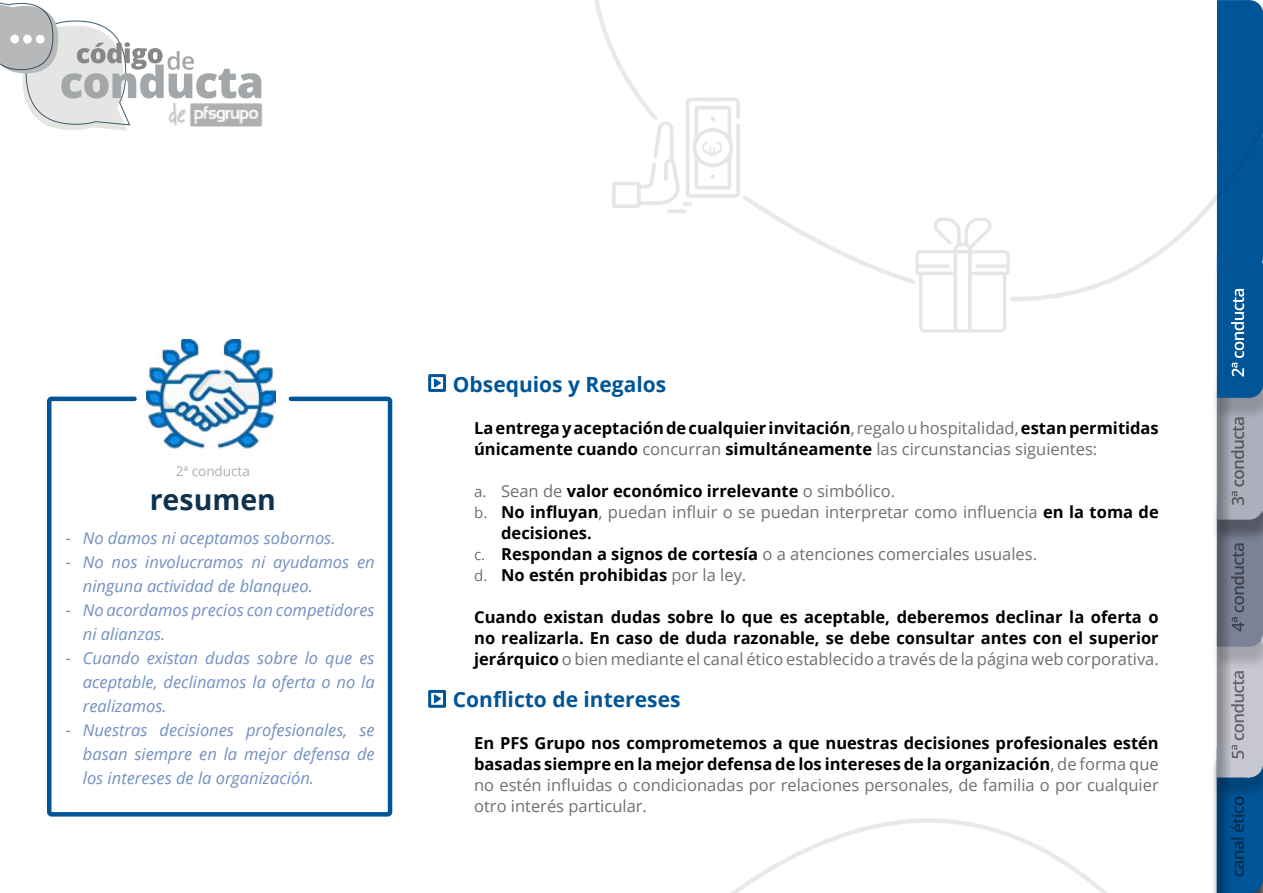
<style>
.page{position:relative;width:1263px;height:893px;background:#fff}
.page>*{position:absolute;margin:0;border:0;box-sizing:border-box;transform-origin:0 0}
.t1{font:700 28.5px "Open Sans";color:#10324d}
.t2{font:700 21px "Open Sans";color:#005598}
.t3{font:700 16.5px/21px "Open Sans";color:#000;text-align:justify}
.t4{font:italic 16.5px/24px "Open Sans";color:#738fc1}
.t5{font:16.5px "Open Sans";color:#6f6f6e}
.t6{font:13.5px "Open Sans";color:#b0aeac}
.s1{font-style:normal}
.s2{font-weight:400;color:#6f6f6e}
.s3{font-weight:400;font-size:15px;color:#6f6f6e}
.s4{font-size:15px}
.s5{font-weight:700;color:#000}
</style>
<div class="page">
<div style="left:1212px;top:638px;width:51px;height:162px;background:#000;opacity:.19"></div>
<div style="left:1226px;top:646px;width:37px;height:118px;background:#c7c7d2"></div>
<div style="left:1217px;top:632px;width:32px;height:145px;background:#c7c7d2"></div>
<div style="left:1235px;top:750px;width:28px;height:27px;background:#c7c7d2;border-radius:50%"></div>
<div style="left:1212px;top:507px;width:51px;height:162px;background:#000;opacity:.17"></div>
<div style="left:1226px;top:515px;width:37px;height:118px;background:#7c8296"></div>
<div style="left:1217px;top:502px;width:32px;height:145px;background:#7c8296"></div>
<div style="left:1235px;top:619px;width:28px;height:28px;background:#7c8296;border-radius:50%"></div>
<svg style="left:1231px;top:671px;width:13px;height:87px"></svg>
<div style="left:1212px;top:380px;width:51px;height:162px;background:#000;opacity:.31"></div>
<div style="left:1226px;top:388px;width:37px;height:118px;background:#adafbd"></div>
<div style="left:1217px;top:375px;width:32px;height:145px;background:#adafbd"></div>
<div style="left:1235px;top:492px;width:28px;height:28px;background:#adafbd;border-radius:50%"></div>
<div style="left:1212px;top:259px;width:51px;height:162px;background:#000;opacity:.17"></div>
<div style="left:1226px;top:267px;width:37px;height:117px;background:#005598"></div>
<div style="left:1217px;top:253px;width:32px;height:145px;background:#005598"></div>
<div style="left:1235px;top:370px;width:28px;height:28px;background:#005598;border-radius:50%"></div>
<svg style="left:1231px;top:303px;width:13px;height:73px"></svg>
<svg style="left:1217px;top:398px;width:14px;height:377px"></svg>
<svg style="left:1231px;top:417px;width:13px;height:88px"></svg>
<svg style="left:1231px;top:543px;width:13px;height:88px"></svg>
<div style="left:428px;top:374px;width:18px;height:18px;border:3px solid #005598"></div>
<svg style="left:433px;top:377px;width:10px;height:12px"></svg>
<div style="left:428px;top:690px;width:18px;height:18px;border:3px solid #005598"></div>
<svg style="left:433px;top:693px;width:10px;height:12px"></svg>
<svg style="left:594px;top:0;width:669px;height:303px"></svg>
<svg style="left:612px;top:98px;width:398px;height:235px"></svg>
<svg style="left:730px;top:775px;width:533px;height:118px"></svg>
<img style="left:147px;top:339px;width:128px;height:110px">
<div style="left:47px;top:397px;width:345px;height:420px;border:4px solid #005598;border-radius:2px"></div>
<svg style="left:0;top:2px;width:261px;height:129px"></svg>
<img style="left:165px;top:100px;width:98px;height:31px">
<p class="t6" style="left:176px;top:461px;width:76px">2ª conducta</p>
<h1 class="t1" style="left:150px;top:479px;width:128px">resumen</h1>
<p class="t4" style="left:66px;top:525px;width:271px"><span class="s1">-</span> No damos ni aceptamos sobornos.</p>
<p class="t4" style="left:83px;top:549px;width:293px;text-indent:-17px"><span class="s1">-</span> No nos involucramos ni ayudamos en ninguna actividad de blanqueo.</p>
<p class="t4" style="left:83px;top:597px;width:293px;text-indent:-17px"><span class="s1">-</span> No acordamos precios con competidores ni alianzas.</p>
<p class="t4" style="left:83px;top:645px;width:293px;text-align:justify;text-indent:-17px"><span class="s1">-</span> Cuando existan dudas sobre lo que es aceptable, declinamos la oferta o no la realizamos.</p>
<p class="t4" style="left:83px;top:717px;width:293px;text-align:justify;text-indent:-17px"><span class="s1">-</span> Nuestras decisiones profesionales, se basan siempre en la mejor defensa de los intereses de la organización.</p>
<p class="t2" style="left:453px;top:369px;width:215px">Obsequios y Regalos</p>
<p class="t3" style="left:474px;top:417px;width:686px">La entrega y aceptación de cualquier invitación<span class="s2">, regalo u hospitalidad,</span> estan permitidas únicamente cuando <span class="s2">concurran</span> simultáneamente <span class="s2">las circunstancias siguientes:</span></p>
<p class="t3" style="left:474px;top:480px;width:422px"><span class="s3">a.</span> <span class="s2">Sean de</span> valor económico irrelevante <span class="s2">o simbólico.</span></p>
<p class="t5" style="left:474px;top:501px;width:686px"><span class="s4">b.</span> <span class="s5">No influyan</span>, puedan influir o se puedan interpretar como influencia <span class="s5">en la toma de</span></p>
<p class="t3" style="left:501px;top:522px;width:92px">decisiones.</p>
<p class="t5" style="left:474px;top:543px;width:564px"><span class="s4">c.</span> <span class="s5">Respondan a signos de cortesía</span> o a atenciones comerciales usuales.</p>
<p class="t3" style="left:474px;top:564px;width:274px"><span class="s3">d.</span> No estén prohibidas <span class="s2">por la ley.</span></p>
<p class="t3" style="left:474px;top:606px;width:686px">Cuando existan dudas sobre lo que es aceptable, deberemos declinar la oferta o no realizarla. En caso de duda razonable, se debe consultar antes con el superior jerárquico <span class="s2">o bien mediante el canal ético establecido a través de la página web corporativa.</span></p>
<p class="t2" style="left:453px;top:684px;width:229px">Conflicto de intereses</p>
<p class="t3" style="left:474px;top:732px;width:686px">En PFS Grupo nos comprometemos a que nuestras decisiones profesionales estén basadas siempre en la mejor defensa de los intereses de la organización<span class="s2">, de forma que no estén influidas o condicionadas por relaciones personales, de familia o por cualquier otro interés particular.</span></p>
</div>
